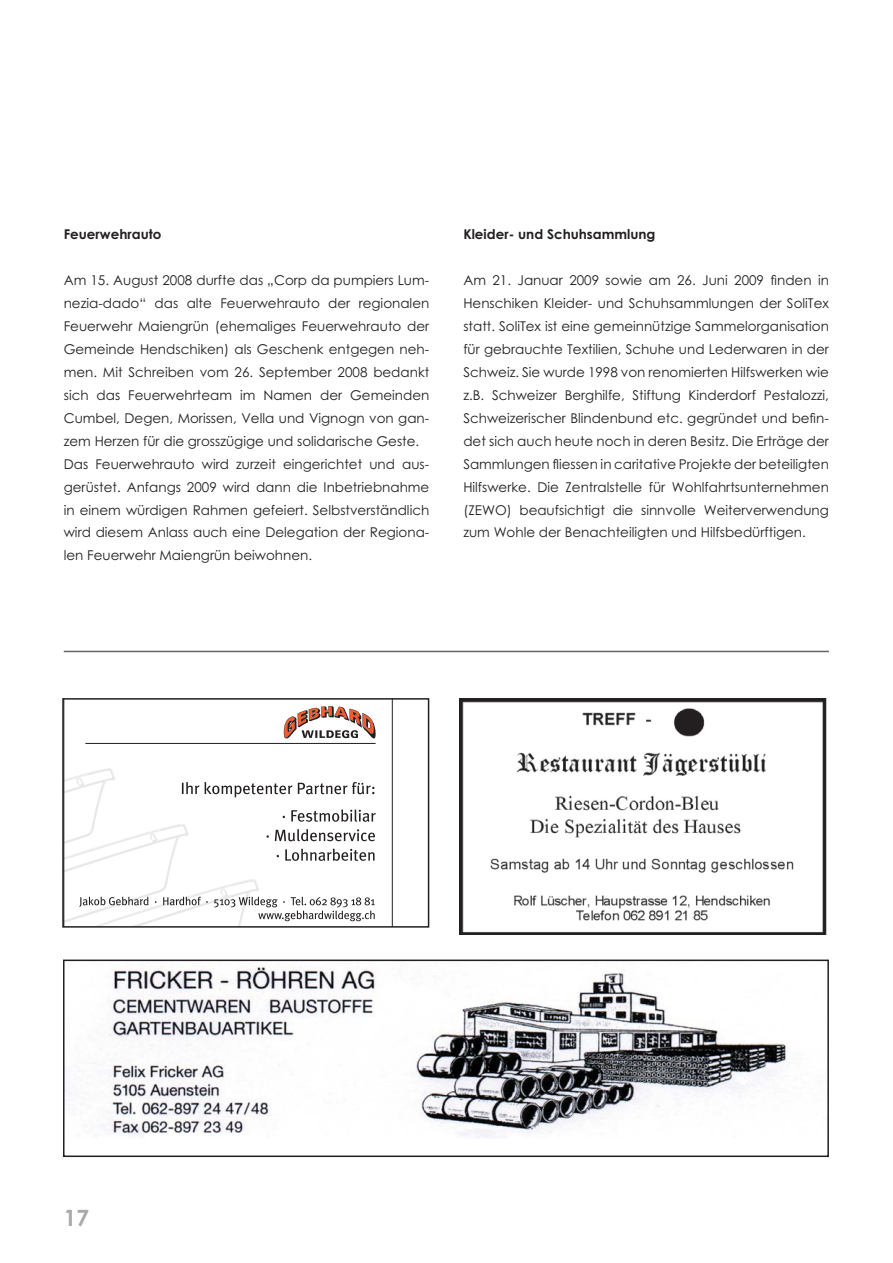
<style>
.page{position:relative;width:893px;height:1263px;background:#fff}
.page>*{position:absolute;margin:0;border:0;box-sizing:border-box;transform-origin:0 0}
.t1{font:700 22.5px "Century Gothic";color:#a7a9ac}
.t2{font:13.5px/23px "Century Gothic";color:#231f20}
.t3{font:700 13.5px "Century Gothic";color:#231f20}
</style>
<div class="page">
<img style="left:459px;top:698px;width:368px;height:237px">
<img style="left:66px;top:965px;width:722px;height:173px">
<div style="left:63px;top:960px;width:766px;height:197px;border:2px solid #231f20"></div>
<svg style="left:86px;top:701px;width:306px;height:224px"></svg>
<svg style="left:283px;top:706px;width:93px;height:35px"></svg>
<hr style="left:85px;top:743px;width:291px;height:1px;background:#231f20">
<svg style="left:65px;top:764px;width:311px;height:161px"></svg>
<div style="left:62px;top:698px;width:367px;height:230px;border:2px solid #231f20"></div>
<hr style="left:64px;top:651px;width:765px;height:1px;background:#636466">
<p class="t3" style="left:64px;top:229px;width:99px">Feuerwehrauto</p>
<p class="t2" style="left:64px;top:270px;width:367px">Am 15. August 2008 durfte das „Corp da pumpiers Lum&shy;nezia-dado“ das alte Feuerwehrauto der regionalen Feuerwehr Maiengrün (ehemaliges Feuerwehrauto der Gemeinde Hendschiken) als Geschenk entgegen neh&shy;men. Mit Schreiben vom 26. September 2008 bedankt sich das Feuerwehrteam im Namen der Gemeinden Cumbel, Degen, Morissen, Vella und Vignogn von gan&shy;zem Herzen für die grosszügige und solidarische Geste.<br>Das Feuerwehrauto wird zurzeit eingerichtet und aus&shy;gerüstet. Anfangs 2009 wird dann die Inbetriebnahme in einem würdigen Rahmen gefeiert. Selbstverständlich wird diesem Anlass auch eine Delegation der Regiona&shy;len Feuerwehr Maiengrün beiwohnen.</p>
<p class="t3" style="left:463px;top:229px;width:194px">Kleider- und Schuhsammlung</p>
<p class="t2" style="left:463px;top:270px;width:367px;text-align:justify">Am 21. Januar 2009 sowie am 26. Juni 2009 finden in Henschiken Kleider- und Schuhsammlungen der SoliTex statt. SoliTex ist eine gemeinnützige Sammelorganisation für gebrauchte Textilien, Schuhe und Lederwaren in der Schweiz. Sie wurde 1998 von renomierten Hilfswerken wie z.B. Schweizer Berghilfe, Stiftung Kinderdorf Pestalozzi, Schweizerischer Blindenbund etc. gegründet und befin&shy;det sich auch heute noch in deren Besitz. Die Erträge der Sammlungen fliessen in caritative Projekte der beteiligten Hilfswerke. Die Zentralstelle für Wohlfahrtsunternehmen (ZEWO) beaufsichtigt die sinnvolle Weiterverwendung zum Wohle der Benachteiligten und Hilfsbedürftigen.</p>
<h1 class="t1" style="left:64px;top:1209px;width:27px">17</h1>
</div>
